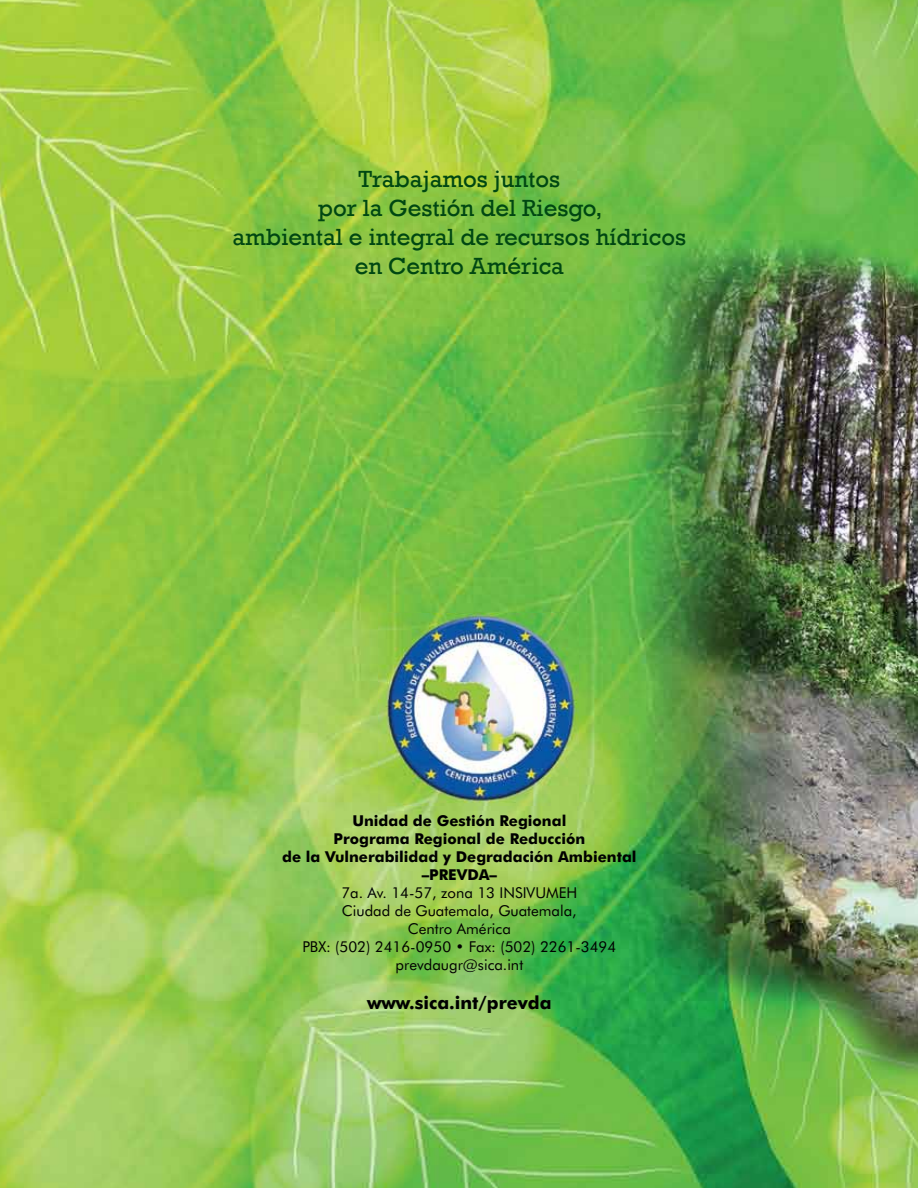
<style>
.page{position:relative;width:918px;height:1188px;background:#fff}
.page>*{position:absolute;margin:0;border:0;box-sizing:border-box;transform-origin:0 0}
.t1{font:24px/28.8px "Rockwell";color:#004712;text-align:center}
.t2{font:700 18px "Futura BT";color:#000}
.t3{font:15px/18px "Futura BT";color:#000;text-align:center}
.t4{font:700 15px/18px "Futura BT";color:#000;text-align:center}
</style>
<div class="page">
<img style="left:0;top:0;width:918px;height:1188px">
<img style="left:378px;top:613px;width:201px;height:193px">
<h1 class="t1" style="left:232px;top:165px;width:455px">Trabajamos juntos<br>por la Gestión del Riesgo,<br>ambiental e integral de recursos hídricos en Centro América</h1>
<p class="t4" style="left:282px;top:811px;width:356px">Unidad de Gestión Regional<br>Programa Regional de Reducción<br>de la Vulnerabilidad y Degradación Ambiental –PREVDA–</p>
<p class="t3" style="left:302px;top:883px;width:315px">7a. Av. 14-57, zona 13 INSIVUMEH<br>Ciudad de Guatemala, Guatemala,<br>Centro América<br>PBX: (502) 2416-0950 • Fax: (502) 2261-3494 prevdaugr@sica.int</p>
<p class="t2" style="left:367px;top:992px;width:186px">www.sica.int/prevda</p>
</div>
